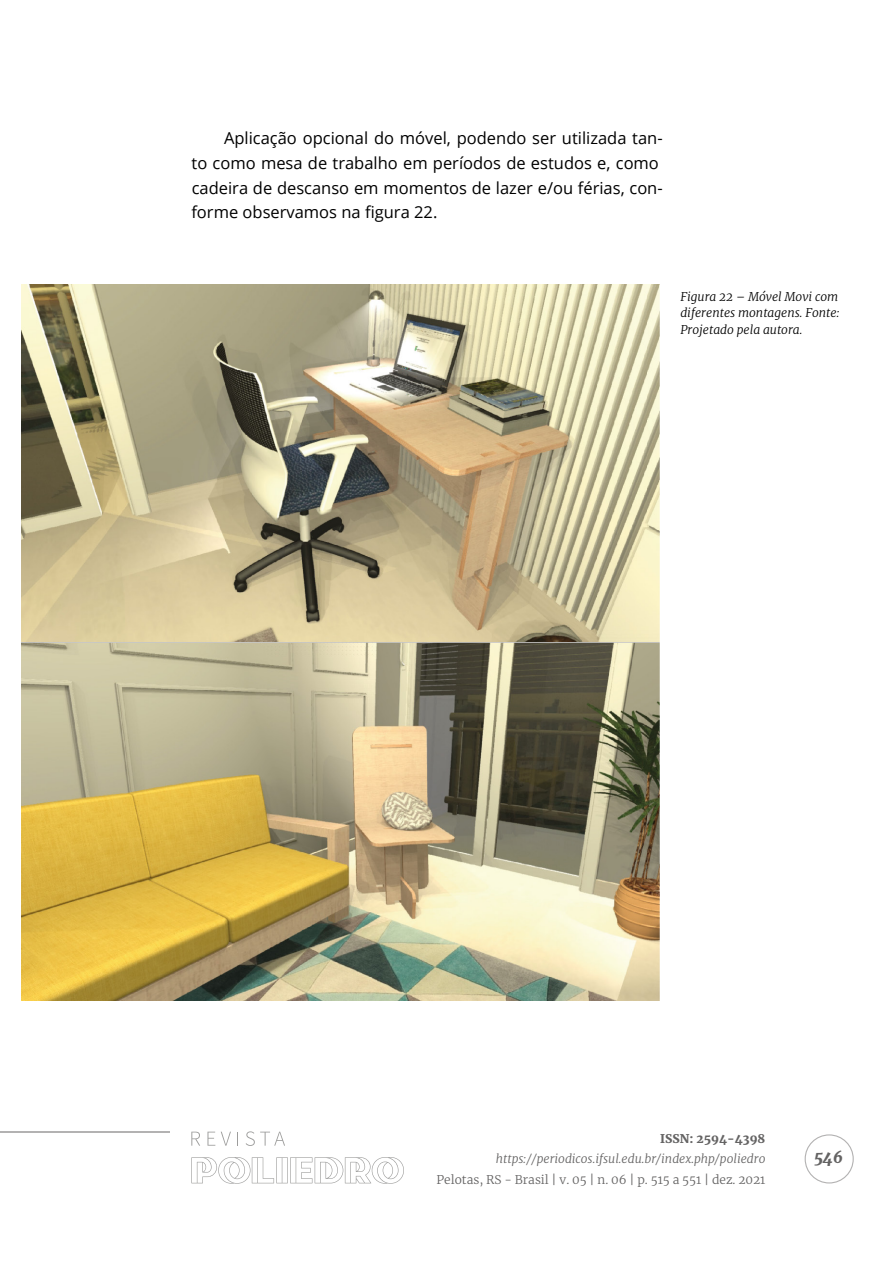
<style>
.page{position:relative;width:893px;height:1263px;background:#fff}
.page>*{position:absolute;margin:0;border:0;box-sizing:border-box;transform-origin:0 0}
.t1{font:16.5px/24.8px "Open Sans";color:#000}
.t2{font:italic 900 16.5px "Merriweather";color:#646363}
.t3{font:italic 300 12px/16.5px "Merriweather";color:#000}
.t4{font:italic 300 12px "Merriweather";color:#646363}
.t5{font:300 12px "Merriweather";color:#646363}
.t6{font:900 12px "Merriweather";color:#646363}
</style>
<div class="page">
<div style="left:805px;top:1134px;width:49px;height:49px;border:1px solid #b3b2b2;border-radius:50%"></div>
<svg style="left:191px;top:1157px;width:213px;height:27px"></svg>
<svg style="left:191px;top:1132px;width:9px;height:14px"></svg>
<svg style="left:207px;top:1132px;width:8px;height:14px"></svg>
<svg style="left:221px;top:1132px;width:10px;height:14px"></svg>
<svg style="left:237px;top:1132px;width:1px;height:14px"></svg>
<svg style="left:246px;top:1131px;width:39px;height:15px"></svg>
<hr style="left:0;top:1131px;width:170px;height:1px;background:#b3b2b2">
<img style="left:21px;top:284px;width:638px;height:717px">
<p class="t1" style="left:191px;top:125px;width:473px;text-indent:33px">Aplicação opcional do móvel, podendo ser utilizada tan&shy;to como mesa de trabalho em períodos de estudos e, como cadeira de descanso em momentos de lazer e/ou férias, con&shy;forme observamos na figura 22.</p>
<p class="t3" style="left:680px;top:288px;width:161px">Figura 22 – Móvel Movi com diferentes montagens. Fonte:<br>Projetado pela autora.</p>
<p class="t6" style="left:660px;top:1130px;width:107px">ISSN: 2594-4398</p>
<p class="t4" style="left:496px;top:1151px;width:271px">https://periodicos.ifsul.edu.br/index.php/poliedro</p>
<p class="t5" style="left:437px;top:1171px;width:330px">Pelotas, RS - Brasil | v. 05 | n. 06 | p. 515 a 551 | dez. 2021</p>
<p class="t2" style="left:814px;top:1146px;width:31px">546</p>
</div>
